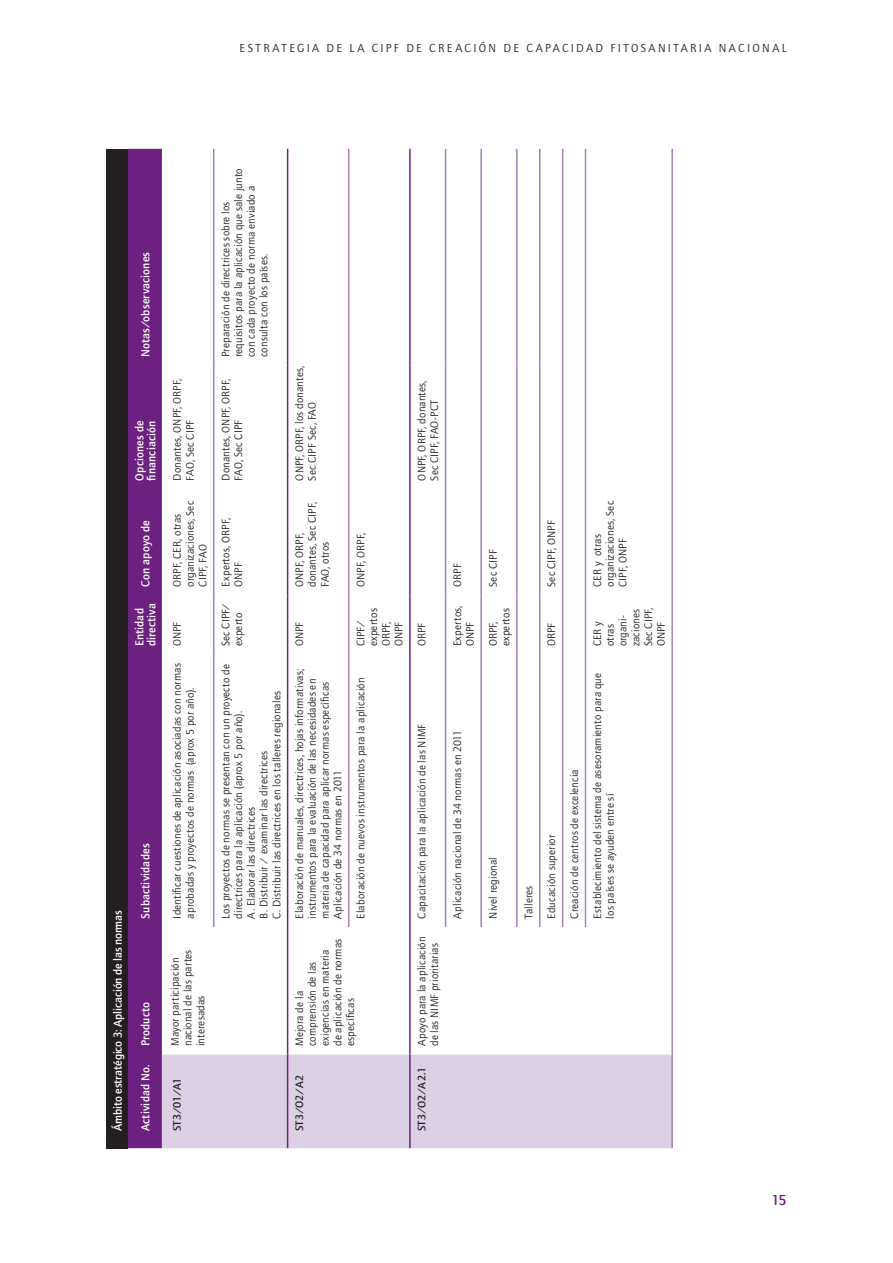
<style>
.page{position:relative;width:893px;height:1263px;background:#fff}
.page>*{position:absolute;margin:0;border:0;box-sizing:border-box;transform-origin:0 0}
.t1{font:500 15px "Quay Sans";color:#6c2180}
.t2{font:500 12px/12px "Quay Sans";letter-spacing:.01em;color:#fff}
.t3{font:500 12px "Quay Sans";letter-spacing:-.01em;color:#fff}
.t4{font:12px "Quay Sans";letter-spacing:.31em;color:#231f20}
.t5{font:12px "Quay Sans";letter-spacing:.33em;color:#231f20}
.t6{font:11.25px/12.8px "Quay Sans";letter-spacing:.01em;color:#231f20}
.t7{font:500 11.25px "Quay Sans";color:#231f20}
</style>
<div class="page">
<div style="left:107px;top:149px;width:21px;height:999px;background:#231f20"></div>
<div style="left:128px;top:149px;width:34px;height:999px;background:#6c2180"></div>
<div style="left:162px;top:1054px;width:509px;height:94px;background:#dcd1e4"></div>
<hr style="left:213px;top:655px;width:1px;height:272px;background:#a381b3">
<hr style="left:213px;top:595px;width:1px;height:60px;background:#a381b3">
<hr style="left:213px;top:489px;width:1px;height:106px;background:#a381b3">
<hr style="left:213px;top:366px;width:1px;height:123px;background:#a381b3">
<hr style="left:213px;top:149px;width:1px;height:217px;background:#a381b3">
<hr style="left:287px;top:1054px;width:1px;height:94px;background:#6c2180">
<hr style="left:287px;top:927px;width:1px;height:127px;background:#6c2180">
<hr style="left:287px;top:655px;width:1px;height:272px;background:#6c2180">
<hr style="left:287px;top:595px;width:1px;height:60px;background:#6c2180">
<hr style="left:671px;top:655px;width:2px;height:272px;background:#a381b3">
<hr style="left:671px;top:927px;width:2px;height:127px;background:#a381b3">
<hr style="left:287px;top:489px;width:1px;height:106px;background:#6c2180">
<hr style="left:287px;top:366px;width:1px;height:123px;background:#6c2180">
<hr style="left:287px;top:149px;width:1px;height:217px;background:#6c2180">
<hr style="left:348px;top:655px;width:1px;height:272px;background:#a381b3">
<hr style="left:348px;top:595px;width:1px;height:60px;background:#a381b3">
<hr style="left:348px;top:489px;width:1px;height:106px;background:#a381b3">
<hr style="left:348px;top:366px;width:1px;height:123px;background:#a381b3">
<hr style="left:348px;top:149px;width:1px;height:217px;background:#a381b3">
<hr style="left:409px;top:1054px;width:2px;height:94px;background:#6c2180">
<hr style="left:409px;top:927px;width:2px;height:127px;background:#6c2180">
<hr style="left:409px;top:655px;width:2px;height:272px;background:#6c2180">
<hr style="left:409px;top:595px;width:2px;height:60px;background:#6c2180">
<hr style="left:409px;top:489px;width:2px;height:106px;background:#6c2180">
<hr style="left:409px;top:366px;width:2px;height:123px;background:#6c2180">
<hr style="left:409px;top:149px;width:2px;height:217px;background:#6c2180">
<hr style="left:445px;top:655px;width:1px;height:272px;background:#a381b3">
<hr style="left:445px;top:595px;width:1px;height:60px;background:#a381b3">
<hr style="left:445px;top:489px;width:1px;height:106px;background:#a381b3">
<hr style="left:445px;top:366px;width:1px;height:123px;background:#a381b3">
<hr style="left:445px;top:149px;width:1px;height:217px;background:#a381b3">
<hr style="left:480px;top:655px;width:2px;height:272px;background:#a381b3">
<hr style="left:480px;top:595px;width:2px;height:60px;background:#a381b3">
<hr style="left:480px;top:489px;width:2px;height:106px;background:#a381b3">
<hr style="left:480px;top:366px;width:2px;height:123px;background:#a381b3">
<hr style="left:480px;top:149px;width:2px;height:217px;background:#a381b3">
<hr style="left:516px;top:655px;width:2px;height:272px;background:#a381b3">
<hr style="left:516px;top:595px;width:2px;height:60px;background:#a381b3">
<hr style="left:516px;top:489px;width:2px;height:106px;background:#a381b3">
<hr style="left:516px;top:366px;width:2px;height:123px;background:#a381b3">
<hr style="left:516px;top:149px;width:2px;height:217px;background:#a381b3">
<hr style="left:539px;top:655px;width:1px;height:272px;background:#a381b3">
<hr style="left:539px;top:595px;width:1px;height:60px;background:#a381b3">
<hr style="left:539px;top:489px;width:1px;height:106px;background:#a381b3">
<hr style="left:539px;top:366px;width:1px;height:123px;background:#a381b3">
<hr style="left:539px;top:149px;width:1px;height:217px;background:#a381b3">
<hr style="left:562px;top:655px;width:1px;height:272px;background:#a381b3">
<hr style="left:562px;top:595px;width:1px;height:60px;background:#a381b3">
<hr style="left:562px;top:489px;width:1px;height:106px;background:#a381b3">
<hr style="left:562px;top:366px;width:1px;height:123px;background:#a381b3">
<hr style="left:562px;top:149px;width:1px;height:217px;background:#a381b3">
<hr style="left:585px;top:655px;width:1px;height:272px;background:#a381b3">
<hr style="left:585px;top:595px;width:1px;height:60px;background:#a381b3">
<hr style="left:585px;top:489px;width:1px;height:106px;background:#a381b3">
<hr style="left:585px;top:366px;width:1px;height:123px;background:#a381b3">
<hr style="left:585px;top:149px;width:1px;height:217px;background:#a381b3">
<hr style="left:671px;top:1054px;width:2px;height:94px;background:#a381b3">
<hr style="left:671px;top:595px;width:2px;height:60px;background:#a381b3">
<hr style="left:671px;top:489px;width:2px;height:106px;background:#a381b3">
<hr style="left:671px;top:366px;width:2px;height:123px;background:#a381b3">
<hr style="left:671px;top:149px;width:2px;height:217px;background:#a381b3">
<p class="t4" style="left:240px;top:41px;width:8px">EST</p>
<p class="t4" style="left:263px;top:41px;width:116px">RAT EGIA DE L A CIP</p>
<p class="t5" style="left:394px;top:41px;width:238px">F DE CREACIÓN DE CAPACIDAD FITOS</p>
<p class="t4" style="left:648px;top:41px;width:138px">ANITARIA NACIONAL</p>
<p class="t2" style="left:140px;top:357px;width:107px;rotate:-90deg">Notas/observaciones</p>
<p class="t2" style="left:134px;top:480px;width:61px;rotate:-90deg">Opciones de financiación</p>
<p class="t2" style="left:140px;top:587px;width:68px;rotate:-90deg">Con apoyo de</p>
<p class="t2" style="left:134px;top:646px;width:45px;rotate:-90deg">Entidad directiva</p>
<p class="t3" style="left:111px;top:1131px;width:222px;rotate:-90deg">Ámbito estratégico 3: Aplicación de las normas</p>
<p class="t2" style="left:140px;top:918px;width:76px;rotate:-90deg">Subactividades</p>
<p class="t2" style="left:140px;top:1046px;width:46px;rotate:-90deg">Producto</p>
<p class="t2" style="left:140px;top:1131px;width:68px;rotate:-90deg">Actividad No.</p>
<p class="t6" style="left:171px;top:481px;width:103px;rotate:-90deg">DONANTES, ONPF, ORPF,<br>FAO, SEC CIPF</p>
<p class="t6" style="left:171px;top:587px;width:87px;rotate:-90deg">ORPF, CER, OTRAS<br>ORGANIZACIONES, SEC<br>CIPF, FAO</p>
<p class="t6" style="left:171px;top:646px;width:26px;rotate:-90deg">ONPF</p>
<p class="t6" style="left:171px;top:918px;width:257px;rotate:-90deg">IDENTIFICAR CUESTIONES DE APLICACIÓN ASOCIADAS CON NORMAS<br>APROBADAS Y PROYECTOS DE NORMAS (APROX 5 POR AÑO).</p>
<p class="t6" style="left:169px;top:1046px;width:98px;rotate:-90deg">MAYOR PARTICIPACIÓN<br>NACIONAL DE LAS PARTES<br>INTERESADAS</p>
<p class="t7" style="left:171px;top:1131px;width:55px;rotate:-90deg">ST3/01/A1</p>
<p class="t6" style="left:219px;top:357px;width:191px;rotate:-90deg">PREPARACIÓN DE DIRECTRICES SOBRE LOS REQUISITOS PARA LA APLICACIÓN QUE SALE JUNTO CON CADA PROYECTO DE NORMA ENVIADO A CONSULTA CON LOS PAÍSES.</p>
<p class="t6" style="left:219px;top:481px;width:103px;rotate:-90deg">DONANTES, ONPF, ORPF,<br>FAO, SEC CIPF</p>
<p class="t6" style="left:219px;top:587px;width:70px;rotate:-90deg">EXPERTOS, ORPF,<br>ONPF</p>
<p class="t6" style="left:219px;top:646px;width:45px;rotate:-90deg">SEC CIPF/<br>EXPERTO</p>
<p class="t6" style="left:219px;top:918px;width:256px;rotate:-90deg">LOS PROYECTOS DE NORMAS SE PRESENTAN CON UN PROYECTO DE DIRECTRICES PARA LA APLICACIÓN (APROX 5 POR AÑO).<br>A. ELABORAR LAS DIRECTRICES<br>B. DISTRIBUIR / EXAMINAR LAS DIRECTRICES<br>C. DISTRIBUIR LAS DIRECTRICES EN LOS TALLERES REGIONALES</p>
<p class="t6" style="left:293px;top:481px;width:116px;rotate:-90deg">ONPF, ORPF, LOS DONANTES,<br>SEC CIPF SEC, FAO</p>
<p class="t6" style="left:293px;top:587px;width:87px;rotate:-90deg">ONPF, ORPF,<br>DONANTES, SEC CIPF,<br>FAO, OTROS</p>
<p class="t6" style="left:293px;top:646px;width:26px;rotate:-90deg">ONPF</p>
<p class="t6" style="left:293px;top:918px;width:251px;rotate:-90deg">ELABORACIÓN DE MANUALES, DIRECTRICES, HOJAS INFORMATIVAS; INSTRUMENTOS PARA LA EVALUACIÓN DE LAS NECESIDADES EN MATERIA DE CAPACIDAD PARA APLICAR NORMAS ESPECÍFICAS APLICACIÓN DE 34 NORMAS EN 2011</p>
<p class="t6" style="left:354px;top:587px;width:56px;rotate:-90deg">ONPF, ORPF,</p>
<p class="t6" style="left:354px;top:646px;width:39px;rotate:-90deg">CIPF/<br>EXPERTOS<br>ORPF,<br>ONPF</p>
<p class="t6" style="left:354px;top:918px;width:242px;rotate:-90deg">ELABORACIÓN DE NUEVOS INSTRUMENTOS PARA LA APLICACIÓN</p>
<p class="t6" style="left:293px;top:1046px;width:109px;rotate:-90deg">MEJORA DE LA<br>COMPRENSIÓN DE LAS<br>EXIGENCIAS EN MATERIA<br>DE APLICACIÓN DE NORMAS<br>ESPECÍFICAS</p>
<p class="t7" style="left:293px;top:1131px;width:58px;rotate:-90deg">ST3/O2/A2</p>
<p class="t6" style="left:416px;top:481px;width:102px;rotate:-90deg">ONPF, ORPF, DONANTES,<br>SEC CIPF, FAO-PCT</p>
<p class="t6" style="left:416px;top:646px;width:25px;rotate:-90deg">ORPF</p>
<p class="t6" style="left:451px;top:587px;width:25px;rotate:-90deg">ORPF</p>
<p class="t6" style="left:451px;top:646px;width:43px;rotate:-90deg">EXPERTOS,<br>ONPF</p>
<p class="t6" style="left:416px;top:918px;width:196px;rotate:-90deg">CAPACITACIÓN PARA LA APLICACIÓN DE LAS NI MF</p>
<p class="t6" style="left:416px;top:1046px;width:111px;rotate:-90deg">APOYO PARA LA APLICACIÓN<br>DE LAS NI MF PRIORITARIAS</p>
<p class="t7" style="left:415px;top:1131px;width:66px;rotate:-90deg">ST3/O2/A2.1</p>
<p class="t6" style="left:451px;top:918px;width:190px;rotate:-90deg">APLICACIÓN NACIONAL DE 34 NORMAS EN 2011</p>
<p class="t6" style="left:487px;top:587px;width:39px;rotate:-90deg">SEC CIPF</p>
<p class="t6" style="left:487px;top:646px;width:39px;rotate:-90deg">ORPF,<br>EXPERTOS</p>
<p class="t6" style="left:487px;top:918px;width:63px;rotate:-90deg">N IVEL REGIONAL</p>
<p class="t6" style="left:545px;top:587px;width:68px;rotate:-90deg">SEC CIPF, ONPF</p>
<p class="t6" style="left:545px;top:646px;width:25px;rotate:-90deg">ORPF</p>
<p class="t6" style="left:517px;top:918px;width:85px;line-height:23px;rotate:-90deg">TALLERES<br>EDUCACIÓN SUPERIOR</p>
<p class="t6" style="left:591px;top:587px;width:87px;rotate:-90deg">CER Y OTRAS<br>ORGANIZACIONES, SEC<br>CIPF, ONPF</p>
<p class="t6" style="left:591px;top:646px;width:40px;rotate:-90deg">CER Y<br>OTRAS<br>ORGANI-<br>ZACIONES<br>SEC CIPF,<br>ONPF</p>
<p class="t6" style="left:563px;top:919px;width:247px;line-height:23px;rotate:-90deg">CREACIÓN DE CENTROS DE EXCELENCIA<br>ESTABLECIMIENTO DEL SISTEMA DE ASESORAMIENTO PARA QUE</p>
<p class="t6" style="left:604px;top:919px;width:126px;rotate:-90deg">LOS PAÍSES SE AYUDEN ENTRE SÍ</p>
<h1 class="t1" style="left:771px;top:1191px;width:17px">15</h1>
</div>
